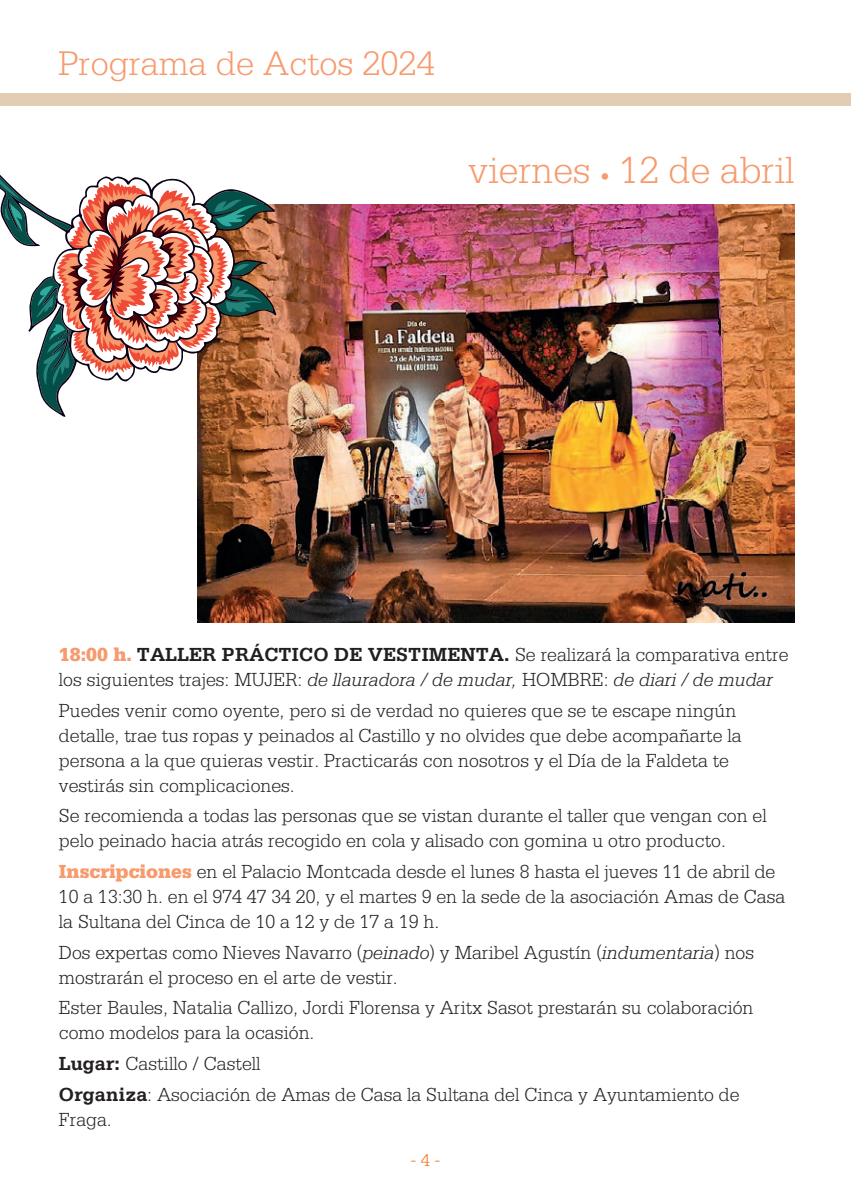
<style>
.page{position:relative;width:851px;height:1191px;background:#fff}
.page>*{position:absolute;margin:0;border:0;box-sizing:border-box;transform-origin:0 0}
.t1{font:300 40px "Serifa Std";color:#f79a6d}
.t2{font:300 36px "Serifa Std";color:#f79a6d}
.t3{font:300 20px/25px "Serifa Std";color:#231f20}
.t4{font:300 18px "Serifa Std";color:#f47321}
.s1{font-size:20px}
.s2{font-weight:900;color:#f79a6d}
.s3{font-weight:700}
.s4{font-style:italic}
</style>
<div class="page">
<div style="left:0;top:93px;width:850px;height:13px;background:#e3cdb2"></div>
<img style="left:197px;top:205px;width:597px;height:418px">
<svg style="left:0;top:175px;width:276px;height:242px"></svg>
<h2 class="t2" style="left:59px;top:43px;width:377px">Programa de Actos 2024</h2>
<h1 class="t1" style="left:468px;top:147px;width:327px">viernes <span class="s1">•</span> 12 de abril</h1>
<p class="t3" style="left:59px;top:642px;width:731px"><span class="s2">18:00 h.</span> <span class="s3">TALLER PRÁCTICO DE VESTIMENTA.</span> Se realizará la comparativa entre los siguientes trajes: MUJER: <span class="s4">de llauradora / de mudar,</span> HOMBRE: <span class="s4">de diari / de mudar</span></p>
<p class="t3" style="left:59px;top:698px;width:684px">Puedes venir como oyente, pero si de verdad no quieres que se te escape ningún detalle, trae tus ropas y peinados al Castillo y no olvides que debe acompañarte la persona a la que quieras vestir. Practicarás con nosotros y el Día de la Faldeta te vestirás sin complicaciones.</p>
<p class="t3" style="left:59px;top:803px;width:709px">Se recomienda a todas las personas que se vistan durante el taller que vengan con el pelo peinado hacia atrás recogido en cola y alisado con gomina u otro producto.</p>
<p class="t3" style="left:59px;top:859px;width:727px"><span class="s2">Inscripciones</span> en el Palacio Montcada desde el lunes 8 hasta el jueves 11 de abril de<br>10 a 13:30 h. en el 974 47 34 20, y el martes 9 en la sede de la asociación Amas de Casa la Sultana del Cinca de 10 a 12 y de 17 a 19 h.</p>
<p class="t3" style="left:59px;top:940px;width:696px">Dos expertas como Nieves Navarro (<span class="s4">peinado</span>) y Maribel Agustín (<span class="s4">indumentaria</span>) nos mostrarán el proceso en el arte de vestir.</p>
<p class="t3" style="left:59px;top:995px;width:696px">Ester Baules, Natalia Callizo, Jordi Florensa y Aritx Sasot prestarán su colaboración como modelos para la ocasión.</p>
<p class="t3" style="left:59px;top:1048px;width:682px;line-height:30.6px"><span class="s3">Lugar:</span> Castillo / Castell<br><span class="s3">Organiza</span>: Asociación de Amas de Casa la Sultana del Cinca y Ayuntamiento de</p>
<p class="t3" style="left:59px;top:1107px;width:54px">Fraga.</p>
<p class="t4" style="left:410px;top:1150px;width:31px">- 4 -</p>
</div>
